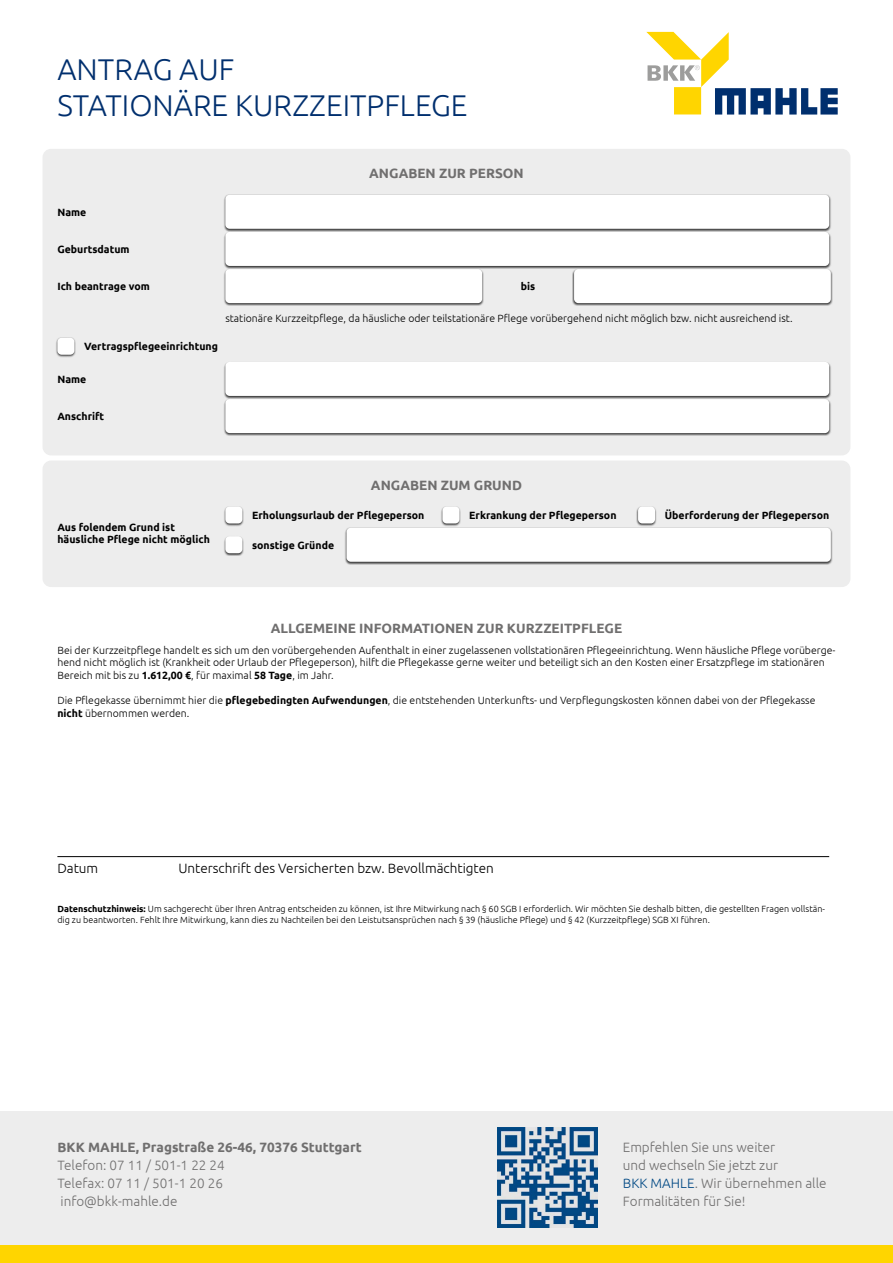
<style>
.page{position:relative;width:893px;height:1263px;background:#fff}
.page>*{position:absolute;margin:0;border:0;box-sizing:border-box;transform-origin:0 0}
.t1{font:300 30px/36px "Ubuntu";color:#002f6e}
.t2{font:300 13.5px/18px "Ubuntu";color:#706f6f}
.t3{font:700 13.5px "Ubuntu";color:#706f6f}
.t4{font:300 13.5px "Ubuntu";color:#000}
.t5{font:300 10.5px/12.6px "Ubuntu";color:#000}
.t6{font:700 10.5px/12px "Ubuntu";color:#000}
.t7{font:300 9px/10.5px "Ubuntu";color:#000}
.s1{font-weight:700}
.s2{color:#004884}
</style>
<div class="page">
<div style="left:43px;top:149px;width:807px;height:306px;background:#ededed;border-radius:9px"></div>
<div style="left:43px;top:460px;width:807px;height:127px;background:#ededed;border-radius:9px"></div>
<svg style="left:646px;top:32px;width:192px;height:83px"></svg>
<hr style="left:57px;top:856px;width:772px;height:1px;background:#000">
<div style="left:0;top:1111px;width:893px;height:152px;background:#ededed"></div>
<div style="left:0;top:1246px;width:893px;height:17px;background:#ffd500"></div>
<img style="left:497px;top:1127px;width:100px;height:100px">
<div style="left:55px;top:337px;width:21px;height:21px;background:#000;opacity:.75"></div>
<div style="left:57px;top:338px;width:17px;height:17px;background:#fff;border-radius:4px"></div>
<div style="left:223px;top:361px;width:608px;height:38px;background:#000;opacity:.75"></div>
<div style="left:225px;top:362px;width:604px;height:34px;background:#fff;border-radius:4px"></div>
<div style="left:223px;top:398px;width:608px;height:38px;background:#000;opacity:.75"></div>
<div style="left:225px;top:399px;width:604px;height:34px;background:#fff;border-radius:4px"></div>
<div style="left:223px;top:506px;width:21px;height:20px;background:#000;opacity:.75"></div>
<div style="left:225px;top:506px;width:17px;height:17px;background:#fff;border-radius:4px"></div>
<div style="left:636px;top:506px;width:21px;height:20px;background:#000;opacity:.75"></div>
<div style="left:638px;top:506px;width:17px;height:17px;background:#fff;border-radius:4px"></div>
<div style="left:440px;top:506px;width:21px;height:20px;background:#000;opacity:.75"></div>
<div style="left:442px;top:506px;width:17px;height:17px;background:#fff;border-radius:4px"></div>
<div style="left:223px;top:536px;width:21px;height:20px;background:#000;opacity:.75"></div>
<div style="left:225px;top:536px;width:17px;height:17px;background:#fff;border-radius:4px"></div>
<div style="left:223px;top:194px;width:608px;height:38px;background:#000;opacity:.75"></div>
<div style="left:225px;top:195px;width:604px;height:34px;background:#fff;border-radius:4px"></div>
<div style="left:223px;top:231px;width:608px;height:38px;background:#000;opacity:.75"></div>
<div style="left:225px;top:232px;width:604px;height:34px;background:#fff;border-radius:4px"></div>
<div style="left:223px;top:269px;width:261px;height:37px;background:#000;opacity:.75"></div>
<div style="left:225px;top:269px;width:257px;height:34px;background:#fff;border-radius:4px"></div>
<div style="left:572px;top:269px;width:261px;height:37px;background:#000;opacity:.75"></div>
<div style="left:574px;top:269px;width:257px;height:34px;background:#fff;border-radius:4px"></div>
<div style="left:344px;top:527px;width:489px;height:38px;background:#000;opacity:.75"></div>
<div style="left:347px;top:528px;width:484px;height:34px;background:#fff;border-radius:4px"></div>
<h1 class="t1" style="left:57px;top:50px;width:412px">ANTRAG AUF<br>STATIONÄRE KURZZEITPFLEGE</h1>
<p class="t3" style="left:369px;top:165px;width:156px">ANGABEN ZUR PERSON</p>
<p class="t6" style="left:57px;top:206px;width:30px">Name</p>
<p class="t6" style="left:57px;top:243px;width:74px">Geburtsdatum</p>
<p class="t6" style="left:57px;top:280px;width:94px">Ich beantrage vom</p>
<p class="t6" style="left:521px;top:280px;width:16px">bis</p>
<p class="t6" style="left:84px;top:340px;width:135px">Vertragspflegeeinrichtung</p>
<p class="t5" style="left:225px;top:311px;width:569px">stationäre Kurzzeitpflege, da häusliche oder teilstationäre Pflege vorübergehend nicht möglich bzw. nicht ausreichend ist.</p>
<p class="t6" style="left:57px;top:373px;width:30px">Name</p>
<p class="t6" style="left:57px;top:410px;width:48px">Anschrift</p>
<p class="t6" style="left:57px;top:521px;width:154px">Aus folendem Grund ist häusliche Pflege nicht möglich</p>
<p class="t3" style="left:371px;top:476px;width:153px">ANGABEN ZUM GRUND</p>
<p class="t6" style="left:252px;top:509px;width:174px">Erholungsurlaub der Pflegeperson</p>
<p class="t6" style="left:469px;top:509px;width:149px">Erkrankung der Pflegeperson</p>
<p class="t6" style="left:665px;top:509px;width:166px">Überforderung der Pflegeperson</p>
<p class="t6" style="left:252px;top:539px;width:83px">sonstige Gründe</p>
<p class="t3" style="left:271px;top:620px;width:353px">ALLGEMEINE INFORMATIONEN ZUR KURZZEITPFLEGE</p>
<p class="t5" style="left:57px;top:644px;width:780px">Bei der Kurzzeitpflege handelt es sich um den vorübergehenden Aufenthalt in einer zugelassenen vollstationären Pflegeeinrichtung. Wenn häusliche Pflege vorüberge&shy;hend nicht möglich ist (Krankheit oder Urlaub der Pflegeperson), hilft die Pflegekasse gerne weiter und beteiligt sich an den Kosten einer Ersatzpflege im stationären<br>Bereich mit bis zu <span class="s1">1.612,00 €</span>, für maximal <span class="s1">58 Tage</span>, im Jahr.</p>
<p class="t5" style="left:57px;top:694px;width:760px">Die Pflegekasse übernimmt hier die <span class="s1">pflegebedingten Aufwendungen</span>, die entstehenden Unterkunfts- und Verpflegungskosten können dabei von der Pflegekasse <span class="s1">nicht</span> übernommen werden.</p>
<p class="t4" style="left:57px;top:860px;width:42px">Datum</p>
<p class="t4" style="left:178px;top:860px;width:317px">Unterschrift des Versicherten bzw. Bevollmächtigten</p>
<p class="t7" style="left:57px;top:903px;width:769px"><span class="s1">Datenschutzhinweis:</span> Um sachgerecht über Ihren Antrag entscheiden zu können, ist Ihre Mitwirkung nach § 60 SGB I erforderlich. Wir möchten Sie deshalb bitten, die gestellten Fragen vollstän&shy;dig zu beantworten. Fehlt Ihre Mitwirkung, kann dies zu Nachteilen bei den Leistutsansprüchen nach § 39 (häusliche Pflege) und § 42 (Kurzzeitpflege) SGB XI führen.</p>
<p class="t3" style="left:57px;top:1139px;width:306px">BKK MAHLE, Pragstraße 26-46, 70376 Stuttgart</p>
<p class="t2" style="left:57px;top:1156px;width:169px">Telefon: 07 11 / 501-1 22 24<br>Telefax: 07 11 / 501-1 20 26 info@bkk-mahle.de</p>
<p class="t2" style="left:623px;top:1138px;width:205px">Empfehlen Sie uns weiter<br>und wechseln Sie jetzt zur<br><span class="s2">BKK MAHLE</span>. Wir übernehmen alle<br>Formalitäten für Sie!</p>
</div>
